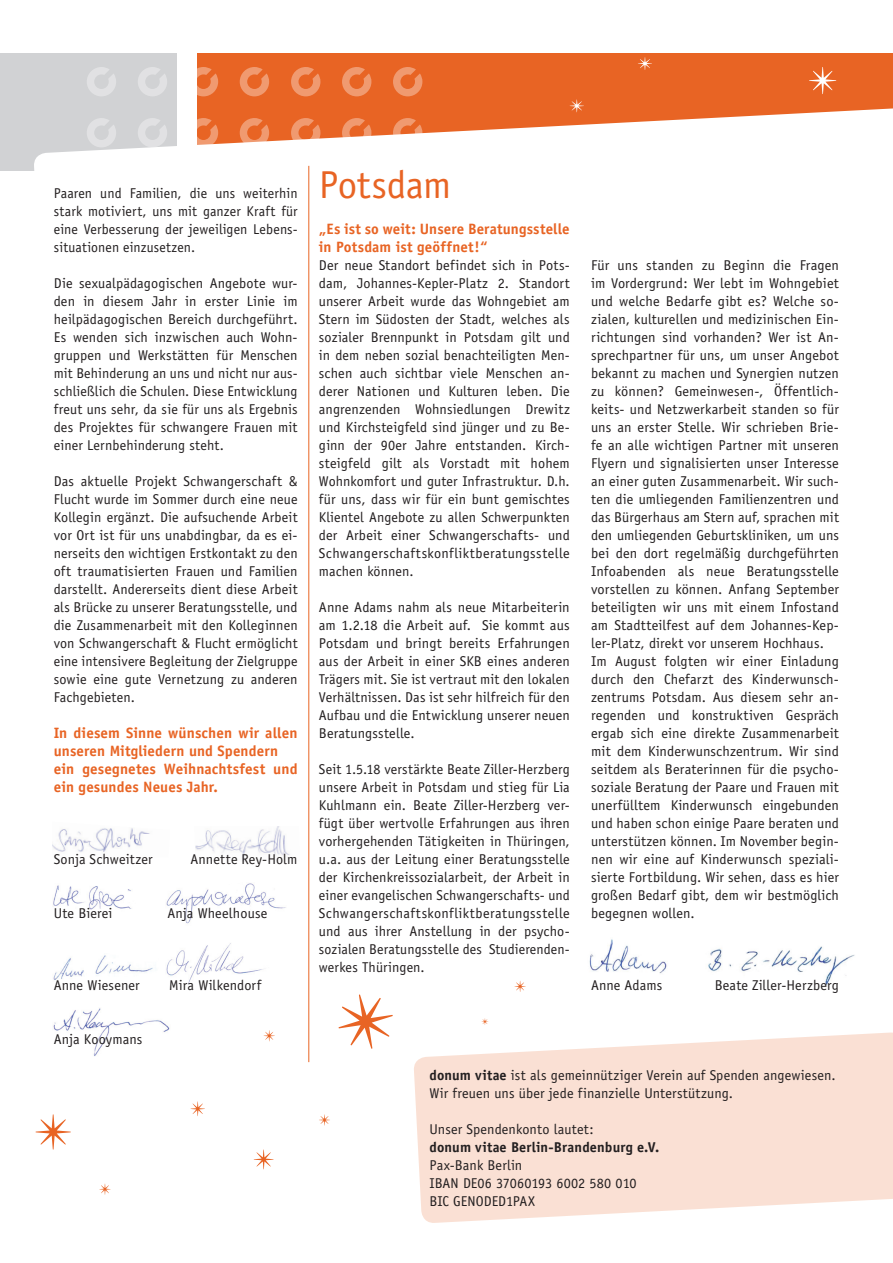
<style>
.page{position:relative;width:893px;height:1263px;background:#fff}
.page>*{position:absolute;margin:0;border:0;box-sizing:border-box;transform-origin:0 0}
.t1{font:39px "Officina Sans";letter-spacing:-.01em;color:#e86424}
.Zwischenheadline{font:700 15px/18px "Officina Sans";letter-spacing:.01em;color:#e86424}
.Fließtext{font:14.25px/18px "Officina Sans";letter-spacing:.01em;color:#231f20;text-align:justify}
.Fließtext-2{font:700 14.25px "Officina Sans";letter-spacing:.01em;color:#231f20}
.s1{font-weight:700}
</style>
<div class="page">
<img style="left:53px;top:1008px;width:117px;height:48px">
<img style="left:53px;top:955px;width:100px;height:25px">
<img style="left:52px;top:828px;width:98px;height:24px">
<img style="left:195px;top:826px;width:95px;height:35px">
<img style="left:53px;top:885px;width:79px;height:25px">
<img style="left:166px;top:883px;width:120px;height:41px">
<img style="left:166px;top:943px;width:97px;height:42px">
<img style="left:589px;top:939px;width:78px;height:35px">
<img style="left:708px;top:946px;width:147px;height:40px">
<div style="left:198px;top:54px;width:695px;height:117px;background:#e86424"></div>
<div style="left:0;top:54px;width:176px;height:117px;background:#d1d2d4"></div>
<svg style="left:34px;top:108px;width:859px;height:148px"></svg>
<svg style="left:393px;top:67px;width:29px;height:29px"></svg>
<svg style="left:393px;top:118px;width:29px;height:29px"></svg>
<svg style="left:393px;top:169px;width:29px;height:29px"></svg>
<svg style="left:240px;top:67px;width:29px;height:29px"></svg>
<svg style="left:240px;top:118px;width:29px;height:29px"></svg>
<svg style="left:240px;top:169px;width:29px;height:29px"></svg>
<svg style="left:342px;top:67px;width:29px;height:29px"></svg>
<svg style="left:342px;top:118px;width:29px;height:29px"></svg>
<svg style="left:342px;top:169px;width:29px;height:29px"></svg>
<svg style="left:197px;top:67px;width:21px;height:29px"></svg>
<svg style="left:189px;top:118px;width:29px;height:29px"></svg>
<svg style="left:189px;top:169px;width:29px;height:29px"></svg>
<svg style="left:291px;top:67px;width:29px;height:29px"></svg>
<svg style="left:291px;top:118px;width:29px;height:29px"></svg>
<svg style="left:291px;top:169px;width:29px;height:29px"></svg>
<svg style="left:138px;top:67px;width:29px;height:29px"></svg>
<svg style="left:138px;top:118px;width:29px;height:29px"></svg>
<svg style="left:138px;top:169px;width:29px;height:29px"></svg>
<svg style="left:87px;top:67px;width:29px;height:29px"></svg>
<svg style="left:87px;top:118px;width:29px;height:29px"></svg>
<svg style="left:87px;top:169px;width:29px;height:29px"></svg>
<svg style="left:414px;top:1032px;width:479px;height:191px;background:#fae4d9"></svg>
<hr style="left:309px;top:166px;width:1px;height:896px;background:#e86424">
<svg style="left:339px;top:994px;width:54px;height:55px"></svg>
<svg style="left:264px;top:1030px;width:11px;height:11px"></svg>
<svg style="left:809px;top:67px;width:27px;height:27px"></svg>
<svg style="left:570px;top:99px;width:14px;height:13px"></svg>
<svg style="left:638px;top:57px;width:14px;height:13px"></svg>
<svg style="left:514px;top:981px;width:12px;height:11px"></svg>
<svg style="left:482px;top:1018px;width:6px;height:7px"></svg>
<svg style="left:191px;top:1101px;width:14px;height:15px"></svg>
<svg style="left:99px;top:1183px;width:12px;height:12px"></svg>
<svg style="left:254px;top:1149px;width:19px;height:20px"></svg>
<svg style="left:319px;top:1114px;width:11px;height:11px"></svg>
<svg style="left:36px;top:1114px;width:35px;height:35px"></svg>
<p class="Fließtext" style="left:54px;top:184px;width:245px">Paaren und Familien, die uns weiterhin stark motiviert, uns mit ganzer Kraft für eine Verbesserung der jeweiligen Lebens&shy;situationen einzusetzen.</p>
<p class="Fließtext" style="left:54px;top:274px;width:245px">Die sexualpädagogischen Angebote wur&shy;den in diesem Jahr in erster Linie im heilpädagogischen Bereich durchgeführt.<br>Es wenden sich inzwischen auch Wohn&shy;gruppen und Werkstätten für Menschen mit Behinderung an uns und nicht nur aus&shy;schließlich die Schulen. Diese Entwicklung freut uns sehr, da sie für uns als Ergebnis des Projektes für schwangere Frauen mit einer Lernbehinderung steht.</p>
<p class="Fließtext" style="left:54px;top:472px;width:245px">Das aktuelle Projekt Schwangerschaft &amp; Flucht wurde im Sommer durch eine neue Kollegin ergänzt. Die aufsuchende Arbeit vor Ort ist für uns unabdingbar, da es ei&shy;nerseits den wichtigen Erstkontakt zu den oft traumatisierten Frauen und Familien darstellt. Andererseits dient diese Arbeit als Brücke zu unserer Beratungsstelle, und die Zusammenarbeit mit den Kolleginnen von Schwangerschaft &amp; Flucht ermöglicht eine intensivere Begleitung der Zielgruppe sowie eine gute Vernetzung zu anderen Fachgebieten.</p>
<p class="Zwischenheadline" style="left:54px;top:724px;width:245px">In diesem Sinne wünschen wir allen unseren Mitgliedern und Spendern</p>
<p class="Zwischenheadline" style="left:54px;top:760px;width:245px">ein gesegnetes Weihnachtsfest und ein gesundes Neues Jahr.</p>
<p class="Fließtext" style="left:54px;top:850px;width:100px">Sonja Schweitzer</p>
<p class="Fließtext" style="left:191px;top:850px;width:109px">Annette Rey-Holm</p>
<p class="Fließtext" style="left:54px;top:904px;width:60px">Ute Bierei</p>
<p class="Fließtext" style="left:167px;top:904px;width:102px">Anja Wheelhouse</p>
<p class="Fließtext" style="left:54px;top:976px;width:87px">Anne Wiesener</p>
<p class="Fließtext" style="left:169px;top:976px;width:93px">Mira Wilkendorf</p>
<p class="Fließtext" style="left:54px;top:1030px;width:90px">Anja Kooymans</p>
<p class="t1" style="left:319px;top:162px;width:134px">Potsdam</p>
<p class="Zwischenheadline" style="left:319px;top:220px;width:252px">„Es ist so weit: Unsere Beratungsstelle in Potsdam ist geöffnet!“</p>
<p class="Fließtext" style="left:319px;top:256px;width:252px">Der neue Standort befindet sich in Pots&shy;dam, Johannes-Kepler-Platz 2. Standort unserer Arbeit wurde das Wohngebiet am Stern im Südosten der Stadt, welches als sozialer Brennpunkt in Potsdam gilt und in dem neben sozial benachteiligten Men&shy;schen auch sichtbar viele Menschen an&shy;derer Nationen und Kulturen leben. Die angrenzenden Wohnsiedlungen Drewitz und Kirchsteigfeld sind jünger und zu Be&shy;ginn der 90er Jahre entstanden. Kirch&shy;steigfeld gilt als Vorstadt mit hohem Wohnkomfort und guter Infrastruktur. D.h. für uns, dass wir für ein bunt gemischtes Klientel Angebote zu allen Schwerpunkten der Arbeit einer Schwangerschafts- und Schwangerschaftskonfliktberatungsstelle machen können.</p>
<p class="Fließtext" style="left:319px;top:598px;width:252px">Anne Adams nahm als neue Mitarbeiterin am 1.2.18 die Arbeit auf. Sie kommt aus Potsdam und bringt bereits Erfahrungen aus der Arbeit in einer SKB eines anderen Trägers mit. Sie ist vertraut mit den lokalen Verhältnissen. Das ist sehr hilfreich für den Aufbau und die Entwicklung unserer neuen Beratungsstelle.</p>
<p class="Fließtext" style="left:319px;top:760px;width:252px">Seit 1.5.18 verstärkte Beate Ziller-Herzberg unsere Arbeit in Potsdam und stieg für Lia Kuhlmann ein. Beate Ziller-Herzberg ver&shy;fügt über wertvolle Erfahrungen aus ihren vorhergehenden Tätigkeiten in Thüringen, u.a. aus der Leitung einer Beratungsstelle der Kirchenkreissozialarbeit, der Arbeit in einer evangelischen Schwangerschafts- und Schwangerschaftskonfliktberatungsstelle und aus ihrer Anstellung in der psycho&shy;sozialen Beratungsstelle des Studierenden&shy;werkes Thüringen.</p>
<p class="Fließtext" style="left:591px;top:256px;width:249px">Für uns standen zu Beginn die Fragen im Vordergrund: Wer lebt im Wohngebiet und welche Bedarfe gibt es? Welche so&shy;zialen, kulturellen und medizinischen Ein&shy;richtungen sind vorhanden? Wer ist An&shy;sprechpartner für uns, um unser Angebot bekannt zu machen und Synergien nutzen zu können? Gemeinwesen-, Öffentlich&shy;keits- und Netzwerkarbeit standen so für uns an erster Stelle. Wir schrieben Brie&shy;fe an alle wichtigen Partner mit unseren Flyern und signalisierten unser Interesse an einer guten Zusammenarbeit. Wir such&shy;ten die umliegenden Familienzentren und das Bürgerhaus am Stern auf, sprachen mit den umliegenden Geburtskliniken, um uns bei den dort regelmäßig durchgeführten Infoabenden als neue Beratungsstelle vorstellen zu können. Anfang September beteiligten wir uns mit einem Infostand am Stadtteilfest auf dem Johannes-Kep&shy;ler-Platz, direkt vor unserem Hochhaus.</p>
<p class="Fließtext" style="left:591px;top:652px;width:249px">Im August folgten wir einer Einladung durch den Chefarzt des Kinderwunsch&shy;zentrums Potsdam. Aus diesem sehr an&shy;regenden und konstruktiven Gespräch ergab sich eine direkte Zusammenarbeit mit dem Kinderwunschzentrum. Wir sind seitdem als Beraterinnen für die psycho&shy;soziale Beratung der Paare und Frauen mit unerfülltem Kinderwunsch eingebunden und haben schon einige Paare beraten und unterstützen können. Im November begin&shy;nen wir eine auf Kinderwunsch speziali&shy;sierte Fortbildung. Wir sehen, dass es hier großen Bedarf gibt, dem wir bestmöglich begegnen wollen.</p>
<p class="Fließtext" style="left:591px;top:976px;width:73px">Anne Adams</p>
<p class="Fließtext" style="left:715px;top:976px;width:126px">Beate Ziller-Herzberg</p>
<p class="Fließtext" style="left:429px;top:1066px;width:408px"><span class="s1">donum vitae</span> ist als gemeinnütziger Verein auf Spenden angewiesen.</p>
<p class="Fließtext" style="left:429px;top:1084px;width:305px">Wir freuen uns über jede finanzielle Unterstützung.</p>
<p class="Fließtext" style="left:429px;top:1120px;width:166px">Unser Spendenkonto lautet:</p>
<p class="Fließtext-2" style="left:429px;top:1138px;width:232px">donum vitae Berlin-Brandenburg e.V.</p>
<p class="Fließtext" style="left:429px;top:1156px;width:94px">Pax-Bank Berlin</p>
<p class="Fließtext" style="left:429px;top:1174px;width:209px">IBAN DE06 37060193 6002 580 010</p>
<p class="Fließtext" style="left:429px;top:1192px;width:107px">BIC GENODED1PAX</p>
</div>
